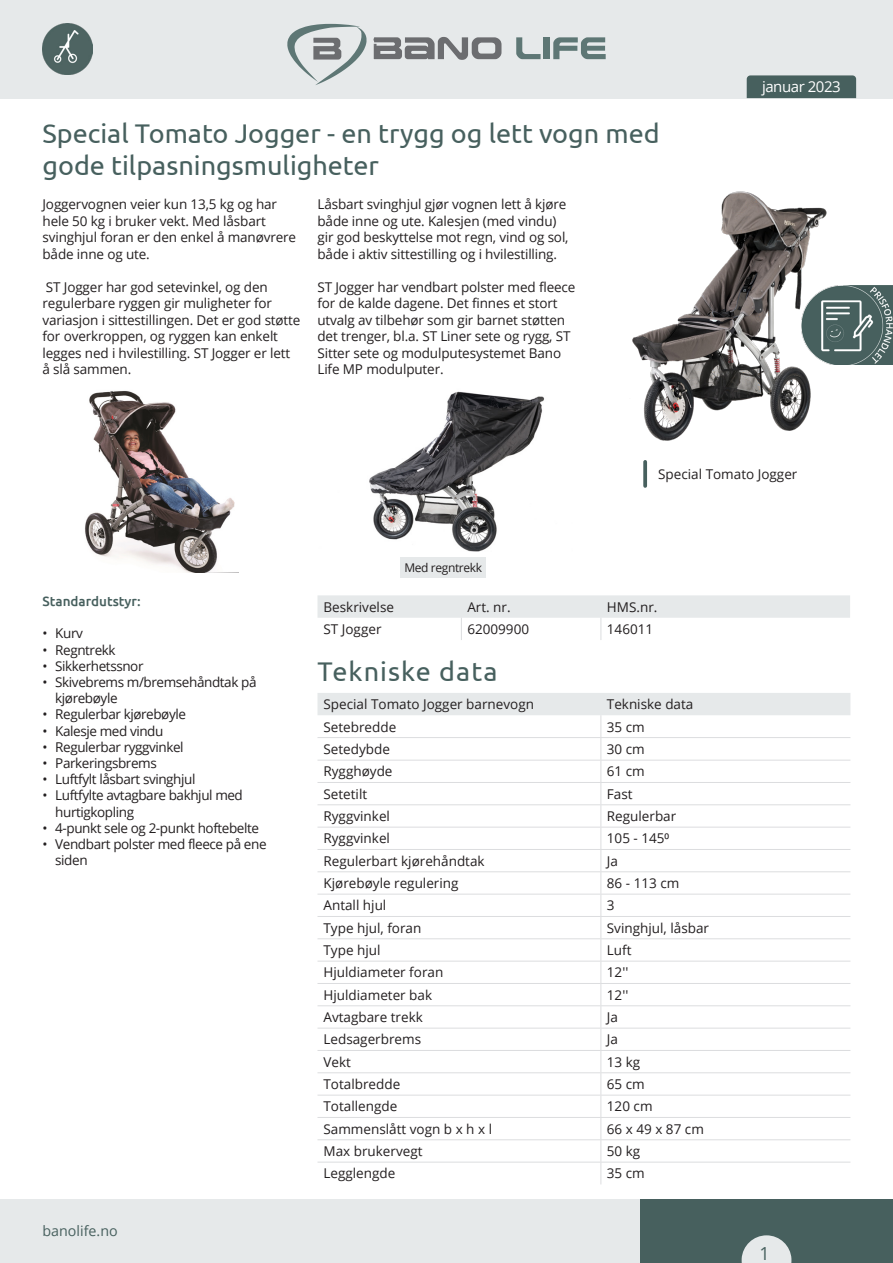
<style>
.page{position:relative;width:893px;height:1263px;background:#fff}
.page>*{position:absolute;margin:0;border:0;box-sizing:border-box;transform-origin:0 0}
.t1{font:31.35px "Myriad Pro";color:#6c6d70;scale:.96 1}
.t2{font:27px/32.4px "Ubuntu";color:#47605e}
.t3{font:27px "Ubuntu";letter-spacing:.04em;color:#47605e}
.t4{font:18px "Open Sans";color:#47605e}
.t5{font:15px "Open Sans";letter-spacing:-.03em;color:#fff}
.t6{font:14.25px "Open Sans";color:#47605e}
.t7{font:13.5px/16.5px "Open Sans";letter-spacing:-.01em;color:#231f20}
.t8{font:13.5px/16.2px "Open Sans";letter-spacing:-.03em;color:#231f20}
.t9{font:500 13.5px "Ubuntu";color:#47605e}
.t10{font:12px "Open Sans";letter-spacing:-.03em;color:#231f20}
</style>
<div class="page">
<div style="left:0;top:0;width:893px;height:98px;background:#e6e9ea"></div>
<div style="left:747px;top:75px;width:109px;height:23px;background:#47605e"></div>
<img style="left:43px;top:24px;width:50px;height:50px">
<img style="left:632px;top:191px;width:210px;height:250px">
<svg style="left:643px;top:462px;width:4px;height:24px"></svg>
<img style="left:369px;top:391px;width:175px;height:160px">
<div style="left:0;top:1199px;width:640px;height:64px;background:#e6e9ea"></div>
<div style="left:640px;top:1199px;width:253px;height:64px;background:#47605e"></div>
<svg style="left:374px;top:37px;width:127px;height:23px"></svg>
<svg style="left:516px;top:37px;width:25px;height:22px"></svg>
<div style="left:544px;top:37px;width:6px;height:22px;background:#5e7775"></div>
<svg style="left:553px;top:37px;width:53px;height:22px"></svg>
<svg style="left:287px;top:24px;width:80px;height:61px"></svg>
<img style="left:801px;top:286px;width:92px;height:78px">
<svg style="left:742px;top:1235px;width:49px;height:28px"></svg>
<svg style="left:317px;top:693px;width:533px;height:491px"></svg>
<hr style="left:317px;top:804px;width:284px;height:1px;background:#dcdddf">
<hr style="left:601px;top:804px;width:249px;height:1px;background:#dcdddf">
<hr style="left:317px;top:827px;width:284px;height:1px;background:#dcdddf">
<hr style="left:601px;top:827px;width:249px;height:1px;background:#dcdddf">
<hr style="left:317px;top:849px;width:284px;height:1px;background:#dcdddf">
<hr style="left:601px;top:849px;width:249px;height:1px;background:#dcdddf">
<hr style="left:317px;top:871px;width:284px;height:1px;background:#dcdddf">
<hr style="left:601px;top:871px;width:249px;height:1px;background:#dcdddf">
<hr style="left:317px;top:894px;width:284px;height:1px;background:#dcdddf">
<hr style="left:601px;top:894px;width:249px;height:1px;background:#dcdddf">
<hr style="left:317px;top:916px;width:284px;height:1px;background:#dcdddf">
<hr style="left:601px;top:916px;width:249px;height:1px;background:#dcdddf">
<hr style="left:317px;top:938px;width:284px;height:1px;background:#dcdddf">
<hr style="left:601px;top:938px;width:249px;height:1px;background:#dcdddf">
<hr style="left:317px;top:961px;width:284px;height:1px;background:#dcdddf">
<hr style="left:601px;top:961px;width:249px;height:1px;background:#dcdddf">
<hr style="left:317px;top:983px;width:284px;height:1px;background:#dcdddf">
<hr style="left:601px;top:983px;width:249px;height:1px;background:#dcdddf">
<hr style="left:317px;top:1005px;width:284px;height:1px;background:#dcdddf">
<hr style="left:601px;top:1005px;width:249px;height:1px;background:#dcdddf">
<hr style="left:317px;top:782px;width:284px;height:1px;background:#dcdddf">
<hr style="left:601px;top:782px;width:249px;height:1px;background:#dcdddf">
<hr style="left:317px;top:1050px;width:284px;height:1px;background:#dcdddf">
<hr style="left:601px;top:1050px;width:249px;height:1px;background:#dcdddf">
<hr style="left:317px;top:1072px;width:284px;height:1px;background:#dcdddf">
<hr style="left:601px;top:1072px;width:249px;height:1px;background:#dcdddf">
<hr style="left:317px;top:1028px;width:284px;height:1px;background:#dcdddf">
<hr style="left:601px;top:1028px;width:249px;height:1px;background:#dcdddf">
<hr style="left:317px;top:1117px;width:284px;height:1px;background:#dcdddf">
<hr style="left:601px;top:1117px;width:249px;height:1px;background:#dcdddf">
<hr style="left:317px;top:1139px;width:284px;height:1px;background:#dcdddf">
<hr style="left:601px;top:1139px;width:249px;height:1px;background:#dcdddf">
<hr style="left:317px;top:1162px;width:284px;height:1px;background:#dcdddf">
<hr style="left:601px;top:1162px;width:249px;height:1px;background:#dcdddf">
<hr style="left:317px;top:1095px;width:284px;height:1px;background:#dcdddf">
<hr style="left:601px;top:1095px;width:249px;height:1px;background:#dcdddf">
<div style="left:400px;top:557px;width:86px;height:20px;background:#e6e9ea"></div>
<img style="left:85px;top:391px;width:153px;height:182px">
<svg style="left:317px;top:595px;width:533px;height:45px"></svg>
<h1 class="t1" style="left:372px;top:29px;width:9px">i</h1>
<p class="t2" style="left:43px;top:116px;width:619px">Special Tomato Jogger - en trygg og lett vogn med gode tilpasningsmuligheter</p>
<p class="t7" style="left:43px;top:196px;width:255px">Joggervognen veier kun 13,5 kg og har hele 50 kg i bruker vekt. Med låsbart svinghjul foran er den enkel å manøvrere både inne og ute.</p>
<p class="t7" style="left:43px;top:278px;width:259px">ST Jogger har god setevinkel, og den regulerbare ryggen gir muligheter for variasjon i sittestillingen. Det er god støtte for overkroppen, og ryggen kan enkelt legges ned i hvilestilling. ST Jogger er lett å slå sammen.</p>
<p class="t7" style="left:317px;top:196px;width:253px">Låsbart svinghjul gjør vognen lett å kjøre både inne og ute. Kalesjen (med vindu) gir god beskyttelse mot regn, vind og sol, både i aktiv sittestilling og i hvilestilling.</p>
<p class="t7" style="left:317px;top:278px;width:259px">ST Jogger har vendbart polster med fleece for de kalde dagene. Det finnes et stort utvalg av tilbehør som gir barnet støtten det trenger, bl.a. ST Liner sete og rygg, ST Sitter sete og modulputesystemet Bano Life MP modulputer.</p>
<p class="t5" style="left:762px;top:77px;width:80px">januar 2023</p>
<p class="t9" style="left:43px;top:593px;width:100px">Standardutstyr:</p>
<p class="t7" style="left:43px;top:625px;width:42px">• Kurv</p>
<p class="t8" style="left:43px;top:641px;width:75px">• Regntrekk</p>
<p class="t8" style="left:43px;top:657px;width:103px">• Sikkerhetssnor</p>
<p class="t8" style="left:55px;top:674px;width:203px;text-indent:-13px">• Skivebrems m/bremsehåndtak på kjørebøyle</p>
<p class="t8" style="left:43px;top:706px;width:145px">• Regulerbar kjørebøyle</p>
<p class="t8" style="left:43px;top:722px;width:122px">• Kalesje med vindu</p>
<p class="t8" style="left:43px;top:738px;width:143px">• Regulerbar ryggvinkel</p>
<p class="t8" style="left:43px;top:755px;width:116px">• Parkeringsbrems</p>
<p class="t8" style="left:43px;top:771px;width:154px">• Luftfylt låsbart svinghjul</p>
<p class="t8" style="left:55px;top:787px;width:189px;text-indent:-13px">• Luftfylte avtagbare bakhjul med hurtigkopling</p>
<p class="t8" style="left:43px;top:819px;width:218px">• 4-punkt sele og 2-punkt hoftebelte</p>
<p class="t8" style="left:55px;top:836px;width:213px;text-indent:-13px">• Vendbart polster med fleece på ene siden</p>
<p class="t6" style="left:43px;top:1221px;width:77px">banolife.no</p>
<p class="t10" style="left:404px;top:559px;width:79px">Med regntrekk</p>
<p class="t7" style="left:658px;top:466px;width:141px">Special Tomato Jogger</p>
<p class="t7" style="left:323px;top:598px;width:72px">Beskrivelse</p>
<p class="t7" style="left:467px;top:598px;width:45px">Art. nr.</p>
<p class="t7" style="left:607px;top:598px;width:52px">HMS.nr.</p>
<p class="t7" style="left:323px;top:620px;width:60px">ST Jogger</p>
<p class="t7" style="left:467px;top:620px;width:63px">62009900</p>
<p class="t7" style="left:607px;top:620px;width:48px">146011</p>
<p class="t3" style="left:317px;top:655px;width:181px">Tekniske data</p>
<p class="t7" style="left:323px;top:696px;width:212px">Special Tomato Jogger barnevogn</p>
<p class="t7" style="left:607px;top:696px;width:88px">Tekniske data</p>
<p class="t7" style="left:323px;top:718px;width:74px">Setebredde</p>
<p class="t7" style="left:607px;top:718px;width:39px">35 cm</p>
<p class="t7" style="left:323px;top:740px;width:68px">Setedybde</p>
<p class="t7" style="left:607px;top:740px;width:39px">30 cm</p>
<p class="t7" style="left:323px;top:763px;width:71px">Rygghøyde</p>
<p class="t7" style="left:607px;top:763px;width:39px">61 cm</p>
<p class="t7" style="left:323px;top:785px;width:45px">Setetilt</p>
<p class="t7" style="left:607px;top:785px;width:27px">Fast</p>
<p class="t7" style="left:323px;top:808px;width:68px">Ryggvinkel</p>
<p class="t7" style="left:607px;top:808px;width:71px">Regulerbar</p>
<p class="t7" style="left:323px;top:830px;width:68px">Ryggvinkel</p>
<p class="t7" style="left:607px;top:830px;width:64px">105 - 145⁰</p>
<p class="t7" style="left:323px;top:852px;width:163px">Regulerbart kjørehåndtak</p>
<p class="t7" style="left:607px;top:852px;width:13px">Ja</p>
<p class="t7" style="left:323px;top:875px;width:137px">Kjørebøyle regulering</p>
<p class="t7" style="left:607px;top:875px;width:74px">86 - 113 cm</p>
<p class="t7" style="left:323px;top:897px;width:64px">Antall hjul</p>
<p class="t7" style="left:607px;top:897px;width:9px">3</p>
<p class="t7" style="left:323px;top:919px;width:99px">Type hjul, foran</p>
<p class="t7" style="left:607px;top:919px;width:104px">Svinghjul, låsbar</p>
<p class="t7" style="left:323px;top:942px;width:59px">Type hjul</p>
<p class="t7" style="left:607px;top:942px;width:26px">Luft</p>
<p class="t7" style="left:323px;top:964px;width:121px">Hjuldiameter foran</p>
<p class="t7" style="left:607px;top:964px;width:23px">12''</p>
<p class="t7" style="left:323px;top:986px;width:110px">Hjuldiameter bak</p>
<p class="t7" style="left:607px;top:986px;width:23px">12''</p>
<p class="t7" style="left:323px;top:1009px;width:101px">Avtagbare trekk</p>
<p class="t7" style="left:607px;top:1009px;width:13px">Ja</p>
<p class="t7" style="left:323px;top:1031px;width:99px">Ledsagerbrems</p>
<p class="t7" style="left:607px;top:1031px;width:13px">Ja</p>
<p class="t7" style="left:323px;top:1053px;width:29px">Vekt</p>
<p class="t7" style="left:607px;top:1053px;width:35px">13 kg</p>
<p class="t7" style="left:323px;top:1075px;width:78px">Totalbredde</p>
<p class="t7" style="left:607px;top:1075px;width:39px">65 cm</p>
<p class="t7" style="left:323px;top:1098px;width:75px">Totallengde</p>
<p class="t7" style="left:607px;top:1098px;width:47px">120 cm</p>
<p class="t7" style="left:323px;top:1120px;width:170px">Sammenslått vogn b x h x l</p>
<p class="t7" style="left:607px;top:1120px;width:99px">66 x 49 x 87 cm</p>
<p class="t7" style="left:323px;top:1142px;width:101px">Max brukervegt</p>
<p class="t7" style="left:607px;top:1142px;width:35px">50 kg</p>
<p class="t7" style="left:323px;top:1165px;width:73px">Legglengde</p>
<p class="t7" style="left:607px;top:1165px;width:39px">35 cm</p>
<p class="t4" style="left:759px;top:1241px;width:12px">1</p>
</div>
